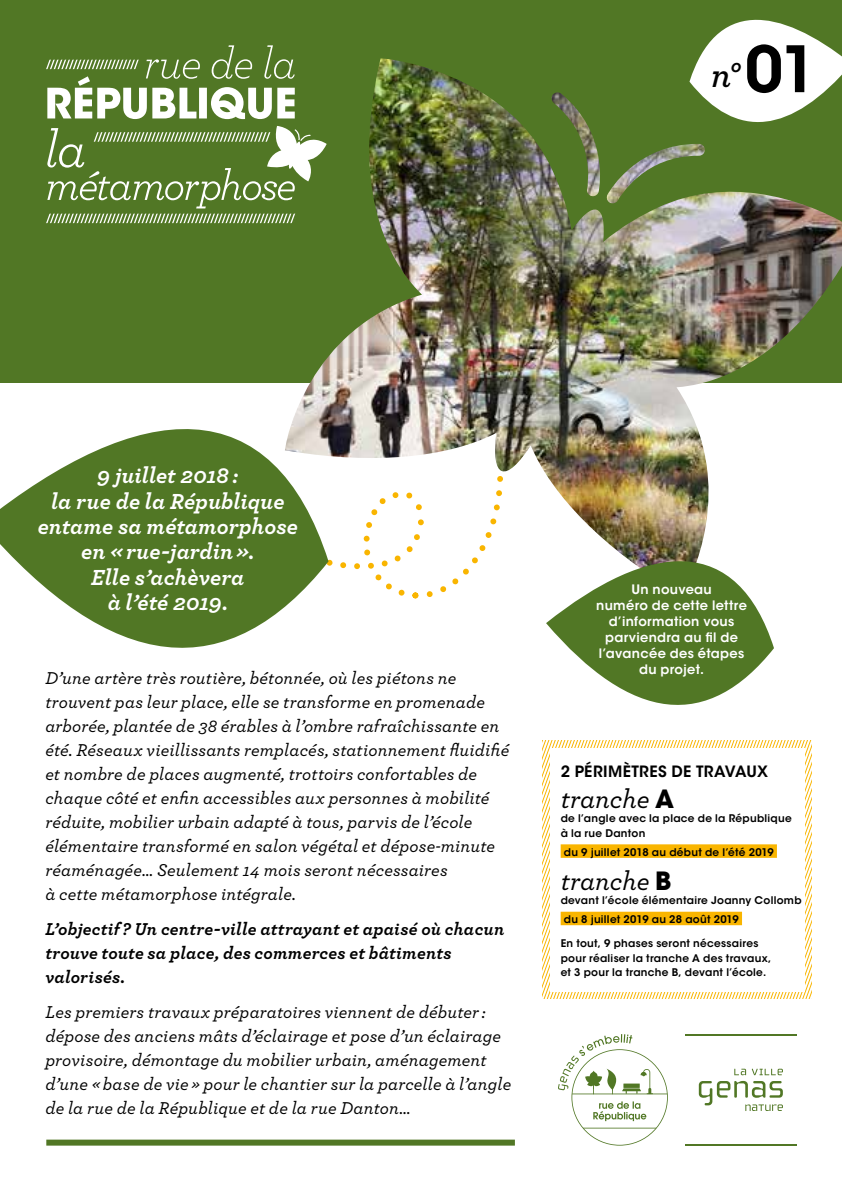
<style>
.page{position:relative;width:842px;height:1191px;background:#fff}
.page>*{position:absolute;margin:0;border:0;box-sizing:border-box;transform-origin:0 0}
.t1{font:italic 600 36.2px "Archer";color:#000}
.t2{font:italic 500 27px "Archer";color:#000}
.t3{font:italic 700 22.8px/25.4px "Archer";color:#fff;text-align:center}
.t4{font:italic 500 18px/24px "Archer";letter-spacing:.01em;color:#000}
.t5{font:italic 700 18px/24px "Archer";letter-spacing:.01em;color:#000}
.t6{font:600 15.6px "ITC Avant Garde Std";letter-spacing:.025em;color:#000}
.t7{font:600 13px/16.2px "ITC Avant Garde Std";letter-spacing:.025em;color:#fff;text-align:center}
.t8{font:600 10.4px/14.6px "ITC Avant Garde Std";letter-spacing:.025em;color:#000}
.s1{font-family:"ITC Avant Garde Std";font-style:normal;font-size:63.4px}
.s2{font-family:"ITC Avant Garde Std";font-weight:700;font-style:normal;font-size:25px}
</style>
<div class="page">
<div style="left:0;top:0;width:842px;height:383px;background:#517725"></div>
<svg style="left:558px;top:1034px;width:110px;height:111px"></svg>
<svg style="left:699px;top:1081px;width:84px;height:30px"></svg>
<svg style="left:734px;top:1068px;width:12px;height:7px"></svg>
<svg style="left:752px;top:1068px;width:31px;height:7px"></svg>
<hr style="left:685px;top:1034px;width:112px;height:1px;background:#517725">
<hr style="left:685px;top:1144px;width:112px;height:1px;background:#517725">
<svg style="left:46px;top:214px;width:239px;height:9px"></svg>
<svg style="left:46px;top:45px;width:239px;height:74px"></svg>
<svg style="left:47px;top:126px;width:238px;height:82px"></svg>
<div style="left:46px;top:1139px;width:469px;height:6px;background:#517725"></div>
<svg style="left:543px;top:741px;width:269px;height:257px"></svg>
<div style="left:550px;top:748px;width:255px;height:243px;background:#fff"></div>
<div style="left:561px;top:844px;width:216px;height:14px;background:#f9b500"></div>
<div style="left:561px;top:911px;width:181px;height:14px;background:#f9b500"></div>
<svg style="left:699px;top:19px;width:143px;height:39px"></svg>
<svg style="left:0;top:429px;width:299px;height:219px;fill:#517725"></svg>
<img style="left:285px;top:58px;width:557px;height:536px">
<svg style="left:546px;top:533px;width:228px;height:172px;fill:#517725"></svg>
<h1 class="t1" style="left:711px;top:47px;width:108px">n° <span class="s1">01</span></h1>
<p class="t3" style="left:38px;top:461px;width:262px">9 juillet 2018 :<br>la rue de la République entame sa métamorphose en « rue-jardin ».<br>Elle s’achèvera<br>à l’été 2019.</p>
<p class="t4" style="left:45px;top:664px;width:466px">D’une artère très routière, bétonnée, où les piétons ne trouvent pas leur place, elle se transforme en promenade arborée, plantée de 38 érables à l’ombre rafraîchissante en été. Réseaux vieillissants remplacés, stationnement fluidifié et nombre de places augmenté, trottoirs confortables de chaque côté et enfin accessibles aux personnes à mobilité réduite, mobilier urbain adapté à tous, parvis de l’école élémentaire transformé en salon végétal et dépose-minute réaménagée… Seulement 14 mois seront nécessaires<br>à cette métamorphose intégrale.</p>
<p class="t5" style="left:45px;top:915px;width:460px">L’objectif ? Un centre-ville attrayant et apaisé où chacun trouve toute sa place, des commerces et bâtiments valorisés.</p>
<p class="t4" style="left:45px;top:999px;width:467px">Les premiers travaux préparatoires viennent de débuter : dépose des anciens mâts d’éclairage et pose d’un éclairage provisoire, démontage du mobilier urbain, aménagement d’une « base de vie » pour le chantier sur la parcelle à l’angle de la rue de la République et de la rue Danton…</p>
<p class="t7" style="left:596px;top:580px;width:152px">Un nouveau<br>numéro de cette lettre d’information vous parviendra au fil de l’avancée des étapes du projet.</p>
<p class="t6" style="left:561px;top:761px;width:209px">2 PÉRIMÈTRES DE TRAVAUX</p>
<h2 class="t2" style="left:561px;top:779px;width:115px">tranche <span class="s2">A</span></h2>
<p class="t8" style="left:561px;top:811px;width:233px">de l’angle avec la place de la République à la rue Danton</p>
<p class="t8" style="left:564px;top:844px;width:211px">du 9 juillet 2018 au début de l’été 2019</p>
<h2 class="t2" style="left:561px;top:861px;width:112px">tranche <span class="s2">B</span></h2>
<p class="t8" style="left:564px;top:891px;width:239px;line-height:18.8px;text-indent:-3px">devant l’école élémentaire Joanny Collomb du 8 juillet 2019 au 28 août 2019</p>
<p class="t8" style="left:561px;top:936px;width:212px">En tout, 9 phases seront nécessaires pour réaliser la tranche A des travaux, et 3 pour la tranche B, devant l’école.</p>
</div>
